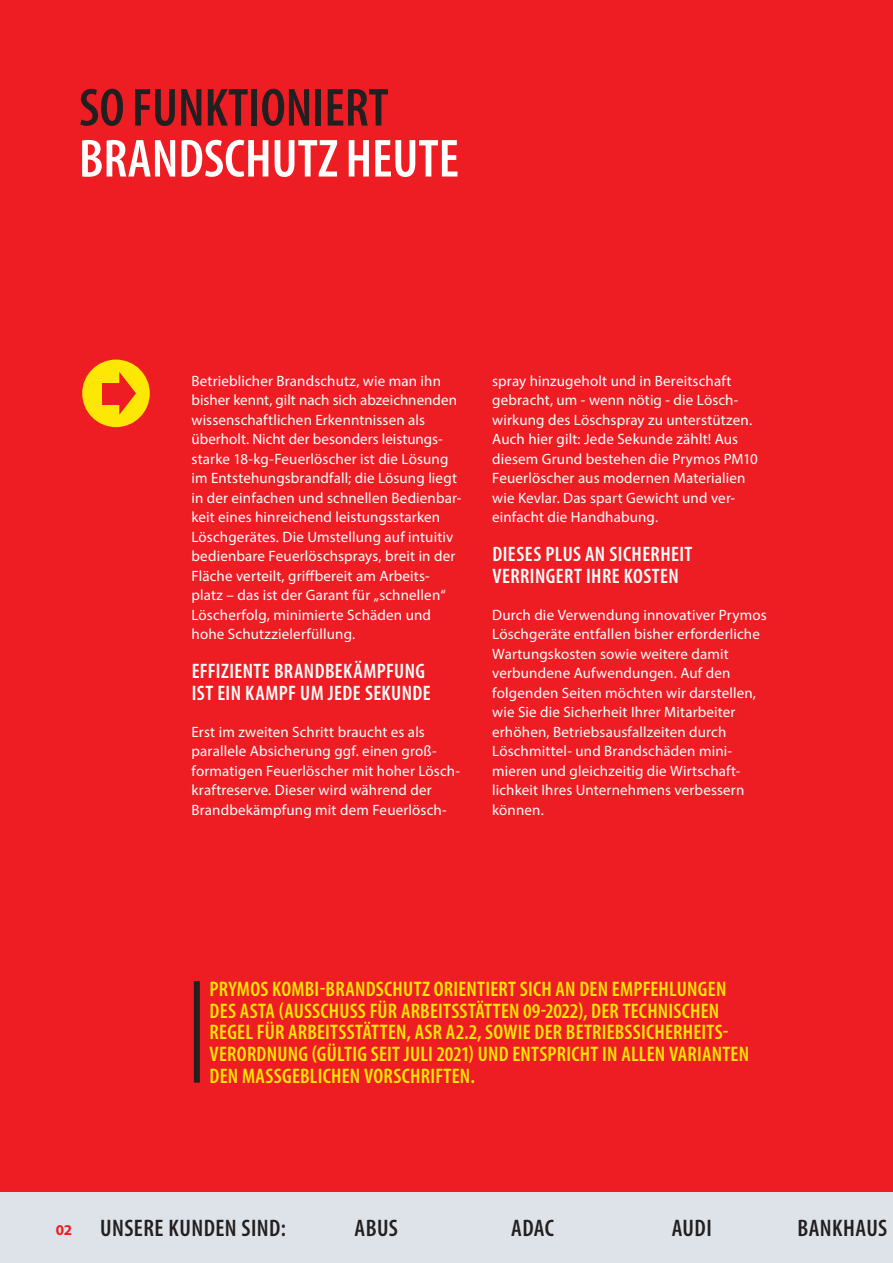
<style>
.page{position:relative;width:893px;height:1263px;background:#ee1d23}
.page>*{position:absolute;margin:0;border:0;box-sizing:border-box;transform-origin:0 0}
.t1{font:600 condensed 54px "Myriad Pro";color:#fff}
.t2{font:600 condensed 54px "Myriad Pro";color:#231f20}
.t3{font:600 condensed 24px "Myriad Pro";letter-spacing:.02em;color:#231f20}
.t4{font:600 condensed 21.15px/21.8px "Myriad Pro";letter-spacing:.01em;color:#fce705}
.t5{font:600 condensed 21px/21.8px "Myriad Pro";letter-spacing:.02em;color:#fff}
.t6{font:15px/19.5px "Myriad Pro";letter-spacing:.01em;color:#fff}
.s1{font-weight:700;font-stretch:normal;font-size:15px;color:#ee1d23}
</style>
<div class="page">
<div style="left:82px;top:360px;width:68px;height:67px;background:#fce705;border-radius:50%"></div>
<div style="left:102px;top:383px;width:21px;height:21px;background:#ee1d23"></div>
<svg style="left:119px;top:372px;width:17px;height:43px"></svg>
<div style="left:194px;top:981px;width:6px;height:102px;background:#231f20"></div>
<div style="left:0;top:1192px;width:893px;height:71px;background:#dde3e8"></div>
<h1 class="t2" style="left:79px;top:74px;width:311px">SO FUNKTIONIERT</h1>
<h1 class="t1" style="left:79px;top:125px;width:381px">BRANDSCHUTZ HEUTE</h1>
<p class="t6" style="left:191px;top:370px;width:271px">Betrieblicher Brandschutz, wie man ihn bisher kennt, gilt nach sich abzeichnenden wissenschaftlichen Erkenntnissen als überholt. Nicht der besonders leistungs&shy;starke 18-kg-Feuerlöscher ist die Lösung im Entstehungsbrandfall; die Lösung liegt in der einfachen und schnellen Bedienbar&shy;keit eines hinreichend leistungsstarken Löschgerätes. Die Umstellung auf intuitiv bedienbare Feuerlöschsprays, breit in der Fläche verteilt, griffbereit am Arbeits&shy;platz – das ist der Garant für „schnellen“ Löscherfolg, minimierte Schäden und hohe Schutzzielerfüllung.</p>
<h3 class="t5" style="left:192px;top:660px;width:241px">EFFIZIENTE BRANDBEKÄMPFUNG<br>IST EIN KAMPF UM JEDE SEKUNDE</h3>
<p class="t6" style="left:191px;top:721px;width:270px">Erst im zweiten Schritt braucht es als parallele Absicherung ggf. einen groß&shy;formatigen Feuerlöscher mit hoher Lösch&shy;kraftreserve. Dieser wird während der Brandbekämpfung mit dem Feuerlösch-</p>
<p class="t6" style="left:492px;top:370px;width:267px">spray hinzugeholt und in Bereitschaft gebracht, um - wenn nötig - die Lösch&shy;wirkung des Löschspray zu unterstützen.<br>Auch hier gilt: Jede Sekunde zählt! Aus diesem Grund bestehen die Prymos PM10<br>Feuerlöscher aus modernen Materialien wie Kevlar. Das spart Gewicht und ver&shy;einfacht die Handhabung.</p>
<h3 class="t5" style="left:492px;top:543px;width:201px">DIESES PLUS AN SICHERHEIT<br>VERRINGERT IHRE KOSTEN</h3>
<p class="t6" style="left:492px;top:604px;width:276px">Durch die Verwendung innovativer Prymos Löschgeräte entfallen bisher erforderliche Wartungskosten sowie weitere damit verbundene Aufwendungen. Auf den folgenden Seiten möchten wir darstellen, wie Sie die Sicherheit Ihrer Mitarbeiter erhöhen, Betriebsausfallzeiten durch Löschmittel- und Brandschäden mini&shy;mieren und gleichzeitig die Wirtschaft&shy;lichkeit Ihres Unternehmens verbessern können.</p>
<p class="t4" style="left:210px;top:978px;width:541px">PRYMOS KOMBI-BRANDSCHUTZ ORIENTIERT SICH AN DEN EMPFEHLUNGEN DES ASTA (AUSSCHUSS FÜR ARBEITSSTÄTTEN 09-2022), DER TECHNISCHEN REGEL FÜR ARBEITSSTÄTTEN, ASR A2.2, SOWIE DER BETRIEBSSICHERHEITS-VERORDNUNG (GÜLTIG SEIT JULI 2021) UND ENTSPRICHT IN ALLEN VARIANTEN DEN MASSGEBLICHEN VORSCHRIFTEN.</p>
<h2 class="t3" style="left:56px;top:1213px;width:232px"><span class="s1">02</span> UNSERE KUNDEN SIND:</h2>
<h2 class="t3" style="left:355px;top:1213px;width:45px">ABUS</h2>
<h2 class="t3" style="left:511px;top:1213px;width:44px">ADAC</h2>
<h2 class="t3" style="left:672px;top:1213px;width:42px">AUDI</h2>
<h2 class="t3" style="left:797px;top:1213px;width:91px">BANKHAUS</h2>
</div>
